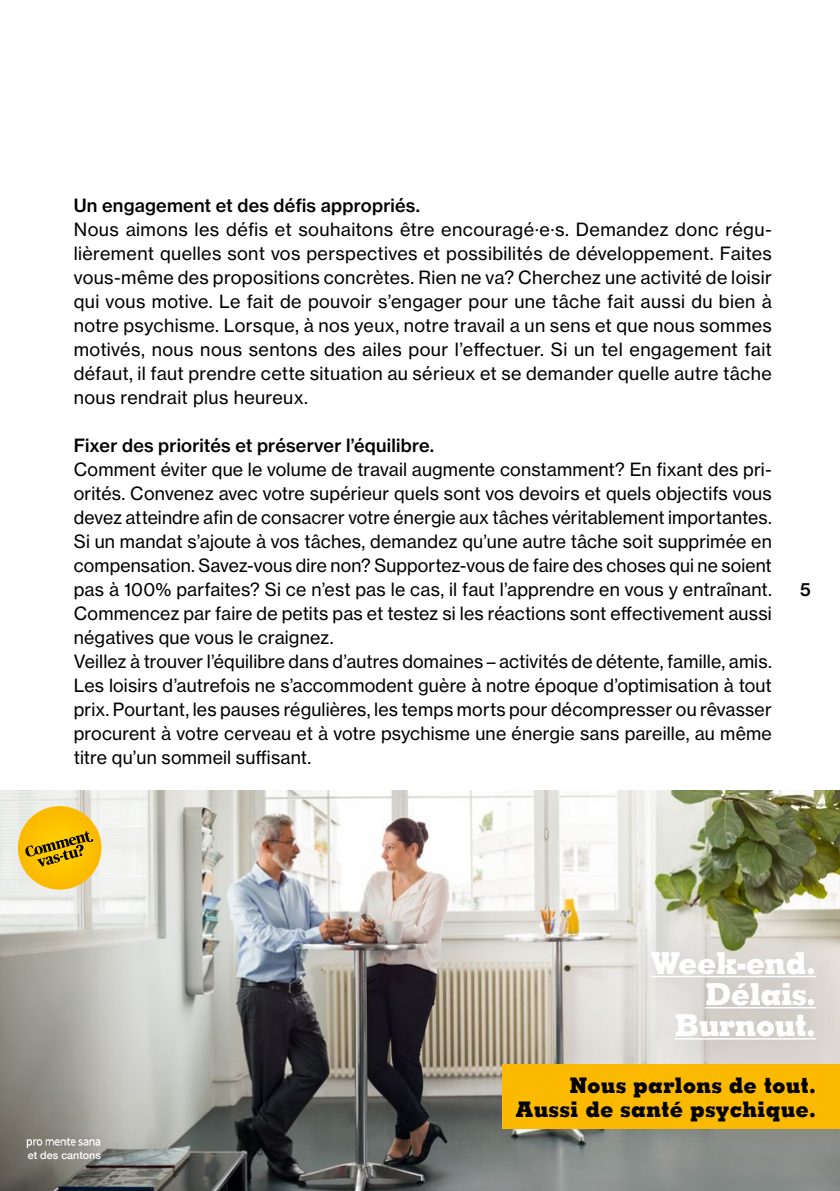
<style>
.page{position:relative;width:840px;height:1191px;background:#fff}
.page>*{position:absolute;margin:0;border:0;box-sizing:border-box;transform-origin:0 0}
.t1{font:800 30.2px/31.2px "Memphis LT Std";letter-spacing:-.02em;color:#fff;text-align:right}
.t2{font:800 21.4px/23.2px "Memphis LT Std";letter-spacing:.015em;color:#000;text-align:right;scale:.95 1}
.t3{font:18px/24px "N Haas Grotesk TX Pro 55 Rg";letter-spacing:.01em;color:#000;text-align:justify}
.t4{font:18px "N Haas Grotesk TX Pro 65 Md";letter-spacing:.01em;color:#000}
.t5{font:500 10.6px "Helvetica Neue";color:#fff}
</style>
<div class="page">
<img style="left:0;top:791px;width:839px;height:400px">
<svg style="left:18px;top:806px;width:83px;height:83px;background:#e4b92f"></svg>
<div style="left:621px;top:919px;width:218px;height:161px;background:#000;opacity:.2"></div>
<hr style="left:650px;top:975px;width:165px;height:2px;background:#fff">
<hr style="left:704px;top:1007px;width:111px;height:1px;background:#fff">
<hr style="left:674px;top:1038px;width:141px;height:1px;background:#fff">
<div style="left:0;top:1083px;width:150px;height:108px;background:#000;opacity:.5"></div>
<img style="left:25px;top:1135px;width:77px;height:12px">
<div style="left:502px;top:1064px;width:337px;height:64px;background:#fbb900"></div>
<p class="t4" style="left:74px;top:194px;width:347px">Un engagement et des défis appropriés.</p>
<p class="t3" style="left:74px;top:217px;width:699px">Nous aimons les défis et souhaitons être encouragé·e·s. Demandez donc régu&shy;lièrement quelles sont vos perspectives et possibilités de développement. Faites vous-même des propositions concrètes. Rien ne va? Cherchez une activité de loisir qui vous motive. Le fait de pouvoir s’engager pour une tâche fait aussi du bien à notre psychisme. Lorsque, à nos yeux, notre travail a un sens et que nous sommes motivés, nous nous sentons des ailes pour l’effectuer. Si un tel engagement fait défaut, il faut prendre cette situation au sérieux et se demander quelle autre tâche nous rendrait plus heureux.</p>
<p class="t4" style="left:74px;top:434px;width:362px">Fixer des priorités et préserver l’équilibre.</p>
<p class="t3" style="left:74px;top:457px;width:699px;text-align:left">Comment éviter que le volume de travail augmente constamment? En fixant des pri&shy;orités. Convenez avec votre supérieur quels sont vos devoirs et quels objectifs vous devez atteindre afin de consacrer votre énergie aux tâches véritablement importantes.<br>Si un mandat s’ajoute à vos tâches, demandez qu’une autre tâche soit supprimée en compensation. Savez-vous dire non? Supportez-vous de faire des choses qui ne soient pas à 100% parfaites? Si ce n’est pas le cas, il faut l’apprendre en vous y entraînant.<br>Commencez par faire de petits pas et testez si les réactions sont effectivement aussi négatives que vous le craignez.<br>Veillez à trouver l’équilibre dans d’autres domaines – activités de détente, famille, amis.<br>Les loisirs d’autrefois ne s’accommodent guère à notre époque d’optimisation à tout prix. Pourtant, les pauses régulières, les temps morts pour décompresser ou rêvasser procurent à votre cerveau et à votre psychisme une énergie sans pareille, au même titre qu’un sommeil suffisant.</p>
<p class="t4" style="left:799px;top:578px;width:12px">5</p>
<h1 class="t1" style="left:650px;top:946px;width:166px">Week-end.<br>Délais.<br>Burnout.</h1>
<p class="t5" style="left:28px;top:1147px;width:75px">et des cantons</p>
<p class="t2" style="left:515px;top:1073px;width:317px">Nous parlons de tout.<br>Aussi de santé psychique.</p>
</div>
